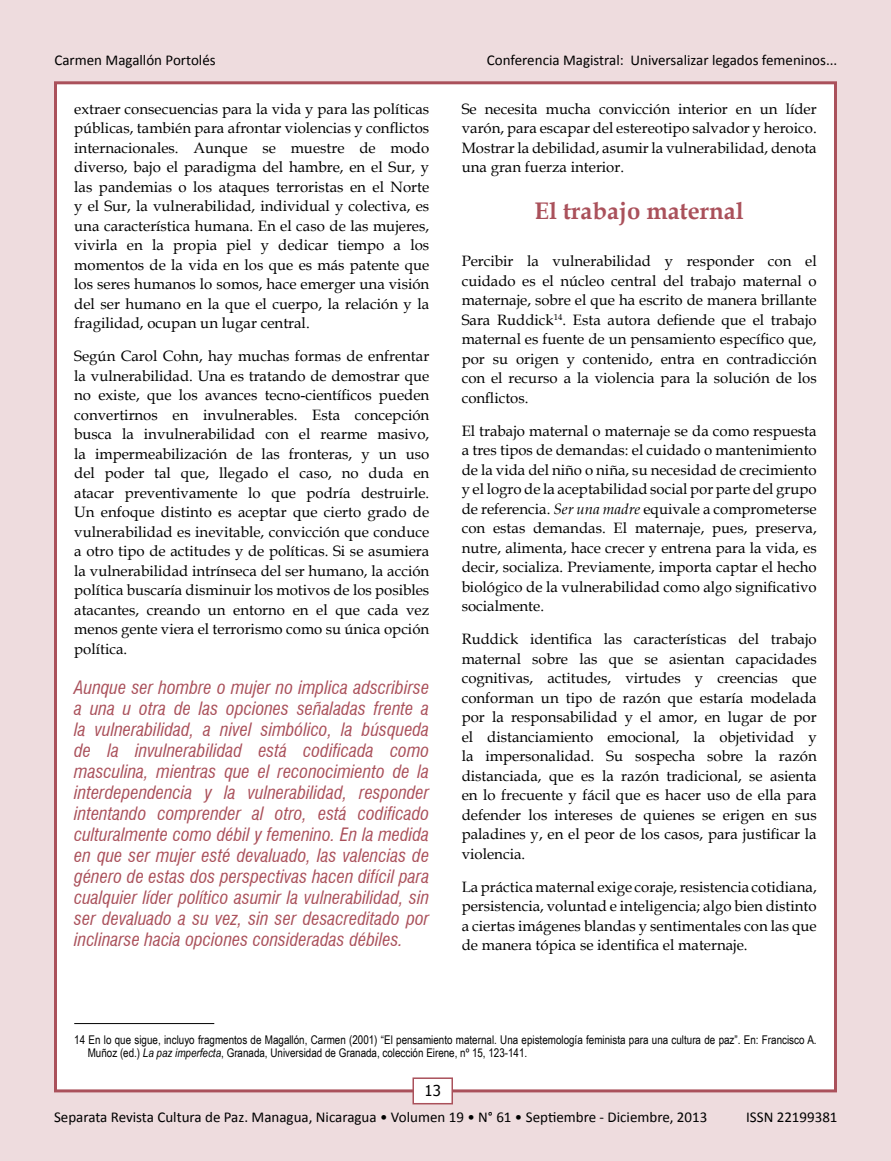
<style>
.page{position:relative;width:891px;height:1161px;background:#eedcde}
.page>*{position:absolute;margin:0;border:0;box-sizing:border-box;transform-origin:0 0}
.t1{font:700 24px "Book Antiqua";color:#aa515b}
.t2{font:italic condensed 18px/21px "Swiss 721 BT";color:#aa515b;text-align:justify}
.t3{font:15px/19.5px "Book Antiqua";color:#000;text-align:justify}
.t4{font:15px "Calibri";color:#000}
.t5{font:15px "Tahoma";color:#000}
.t6{font:12px/13.8px "Arial Narrow";color:#000}
.s1{font-style:italic}
</style>
<div class="page">
<div style="left:54px;top:81px;width:783px;height:1011px;background:#fff;border:3px solid #aa515b"></div>
<div style="left:412px;top:1077px;width:41px;height:27px;background:#fff;border:2px solid #aa515b"></div>
<hr style="left:74px;top:1023px;width:140px;height:1px;background:#000">
<p class="t4" style="left:54px;top:51px;width:163px">Carmen Magallón Portolés</p>
<p class="t4" style="left:487px;top:51px;width:352px">Conferencia Magistral: Universalizar legados femeninos...</p>
<p class="t3" style="left:74px;top:98px;width:357px">extraer consecuencias para la vida y para las políticas públicas, también para afrontar violencias y conflictos internacionales. Aunque se muestre de modo diverso, bajo el paradigma del hambre, en el Sur, y las pandemias o los ataques terroristas en el Norte y el Sur, la vulnerabilidad, individual y colectiva, es una característica humana. En el caso de las mujeres, vivirla en la propia piel y dedicar tiempo a los momentos de la vida en los que es más patente que los seres humanos lo somos, hace emerger una visión del ser humano en la que el cuerpo, la relación y la fragilidad, ocupan un lugar central.</p>
<p class="t3" style="left:74px;top:346px;width:357px">Según Carol Cohn, hay muchas formas de enfrentar la vulnerabilidad. Una es tratando de demostrar que no existe, que los avances tecno-científicos pueden convertirnos en invulnerables. Esta concepción busca la invulnerabilidad con el rearme masivo, la impermeabilización de las fronteras, y un uso del poder tal que, llegado el caso, no duda en atacar preventivamente lo que podría destruirle.<br>Un enfoque distinto es aceptar que cierto grado de vulnerabilidad es inevitable, convicción que conduce a otro tipo de actitudes y de políticas. Si se asumiera la vulnerabilidad intrínseca del ser humano, la acción política buscaría disminuir los motivos de los posibles atacantes, creando un entorno en el que cada vez menos gente viera el terrorismo como su única opción política.</p>
<p class="t2" style="left:74px;top:677px;width:357px">Aunque ser hombre o mujer no implica adscribirse a una u otra de las opciones señaladas frente a la vulnerabilidad, a nivel simbólico, la búsqueda de la invulnerabilidad está codificada como masculina, mientras que el reconocimiento de la interdependencia y la vulnerabilidad, responder intentando comprender al otro, está codificado culturalmente como débil y femenino. En la medida en que ser mujer esté devaluado, las valencias de género de estas dos perspectivas hacen difícil para cualquier líder político asumir la vulnerabilidad, sin ser devaluado a su vez, sin ser desacreditado por inclinarse hacia opciones consideradas débiles.</p>
<p class="t3" style="left:462px;top:98px;width:357px">Se necesita mucha convicción interior en un líder varón, para escapar del estereotipo salvador y heroico.<br>Mostrar la debilidad, asumir la vulnerabilidad, denota una gran fuerza interior.</p>
<h1 class="t1" style="left:535px;top:195px;width:211px">El trabajo maternal</h1>
<p class="t3" style="left:462px;top:251px;width:357px">Percibir la vulnerabilidad y responder con el cuidado es el núcleo central del trabajo maternal o maternaje, sobre el que ha escrito de manera brillante Sara Ruddick<sup>14</sup>. Esta autora defiende que el trabajo maternal es fuente de un pensamiento específico que, por su origen y contenido, entra en contradicción con el recurso a la violencia para la solución de los conflictos.</p>
<p class="t3" style="left:462px;top:421px;width:357px">El trabajo maternal o maternaje se da como respuesta a tres tipos de demandas: el cuidado o mantenimiento de la vida del niño o niña, su necesidad de crecimiento y el logro de la aceptabilidad social por parte del grupo de referencia. <span class="s1">Ser una madre</span> equivale a comprometerse con estas demandas. El maternaje, pues, preserva, nutre, alimenta, hace crecer y entrena para la vida, es decir, socializa. Previamente, importa captar el hecho biológico de la vulnerabilidad como algo significativo socialmente.</p>
<p class="t3" style="left:462px;top:629px;width:357px">Ruddick identifica las características del trabajo maternal sobre las que se asientan capacidades cognitivas, actitudes, virtudes y creencias que conforman un tipo de razón que estaría modelada por la responsabilidad y el amor, en lugar de por el distanciamiento emocional, la objetividad y la impersonalidad. Su sospecha sobre la razón distanciada, que es la razón tradicional, se asienta en lo frecuente y fácil que es hacer uso de ella para defender los intereses de quienes se erigen en sus paladines y, en el peor de los casos, para justificar la violencia.</p>
<p class="t3" style="left:462px;top:877px;width:357px">La práctica maternal exige coraje, resistencia cotidiana, persistencia, voluntad e inteligencia; algo bien distinto a ciertas imágenes blandas y sentimentales con las que de manera tópica se identifica el maternaje.</p>
<p class="t6" style="left:88px;top:1032px;width:730px;text-indent:-14px">14 En lo que sigue, incluyo fragmentos de Magallón, Carmen (2001) “El pensamiento maternal. Una epistemología feminista para una cultura de paz”. En: Francisco A.<br>Muñoz (ed.) <span class="s1">La paz imperfecta</span>, Granada, Universidad de Granada, colección Eirene, nº 15, 123-141.</p>
<p class="t5" style="left:425px;top:1081px;width:18px">13</p>
<p class="t4" style="left:54px;top:1107px;width:655px">Separata Revista Cultura de Paz. Managua, Nicaragua • Volumen 19 • N° 61 • Septiembre - Diciembre, 2013</p>
<p class="t4" style="left:746px;top:1107px;width:93px">ISSN 22199381</p>
</div>
